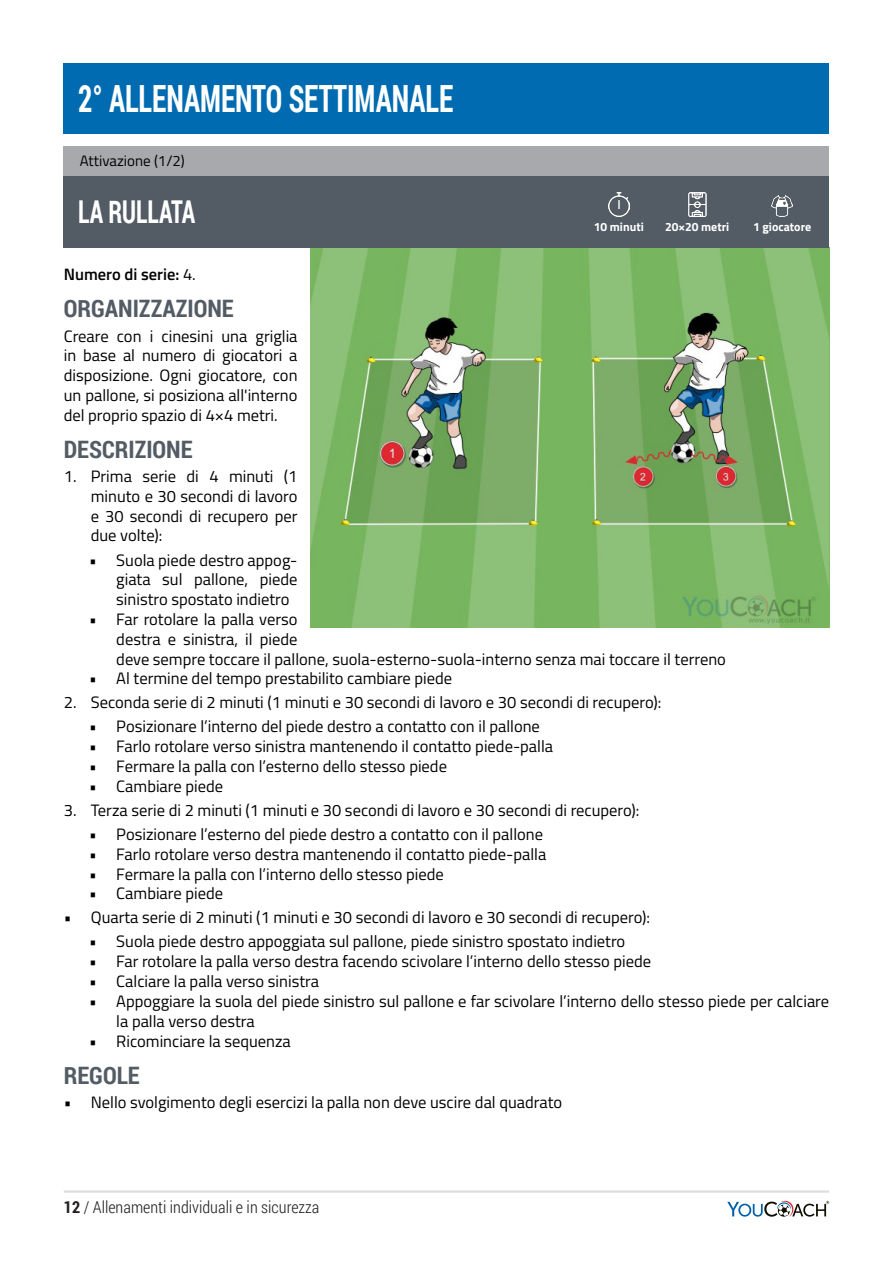
<style>
.page{position:relative;width:893px;height:1263px;background:#fff}
.page>*{position:absolute;margin:0;border:0;box-sizing:border-box;transform-origin:0 0}
.t1{font:700 37.5px "Roboto Condensed";color:#fff;scale:.77 1}
.t2{font:700 31.5px "Roboto Condensed";color:#fff;scale:.77 1}
.t3{font:700 24px "Roboto Condensed";color:#535c65}
.t4{font:16.5px/19.8px "Titillium Web";color:#010100;text-align:justify}
.t5{font:300 16.5px "Roboto Condensed";color:#231f20}
.t6{font:600 16.5px "Titillium Web";color:#010100}
.t7{font:15px "Titillium Web";color:#010100}
.t8{font:700 12px "Titillium Web";color:#fff}
.s1{font-weight:400}
.s2{font-weight:700}
</style>
<div class="page">
<hr style="left:64px;top:1190px;width:765px;height:3px;background:#dcdddf">
<svg style="left:727px;top:1201px;width:102px;height:16px"></svg>
<img style="left:310px;top:247px;width:519px;height:381px">
<div style="left:64px;top:64px;width:765px;height:70px;background:#006bb1"></div>
<div style="left:64px;top:176px;width:765px;height:71px;background:#535c65"></div>
<div style="left:64px;top:147px;width:765px;height:29px;background:#a8a9ad"></div>
<img style="left:608px;top:193px;width:21px;height:23px">
<img style="left:688px;top:193px;width:18px;height:23px">
<img style="left:771px;top:196px;width:21px;height:21px">
<p class="t1" style="left:78px;top:72px;width:488px">2° ALLENAMENTO SETTIMANALE</p>
<p class="t7" style="left:80px;top:150px;width:107px">Attivazione (1/2)</p>
<p class="t2" style="left:78px;top:189px;width:154px">LA RULLATA</p>
<p class="t8" style="left:594px;top:218px;width:51px">10 minuti</p>
<p class="t8" style="left:665px;top:218px;width:66px">20×20 metri</p>
<p class="t8" style="left:753px;top:218px;width:60px">1 giocatore</p>
<p class="t6" style="left:64px;top:262px;width:134px">Numero di serie: <span class="s1">4.</span></p>
<p class="t3" style="left:64px;top:292px;width:171px">ORGANIZZAZIONE</p>
<p class="t4" style="left:64px;top:325px;width:235px">Creare con i cinesini una griglia in base al numero di giocatori a disposizione. Ogni giocatore, con un pallone, si posiziona all'interno del proprio spazio di 4×4 metri.</p>
<p class="t3" style="left:64px;top:433px;width:130px">DESCRIZIONE</p>
<p class="t4" style="left:91px;top:466px;width:208px;text-indent:-27px">1. Prima serie di 4 minuti (1 minuto e 30 secondi di lavoro e 30 secondi di recupero per due volte):</p>
<p class="t4" style="left:116px;top:549px;width:183px;text-indent:-27px">• Suola piede destro appog&shy;giata sul pallone, piede sinistro spostato indietro</p>
<p class="t4" style="left:116px;top:608px;width:611px;text-align:left;text-indent:-27px">• Far rotolare la palla verso<br>destra e sinistra, il piede<br>deve sempre toccare il pallone, suola-esterno-suola-interno senza mai toccare il terreno</p>
<p class="t4" style="left:89px;top:668px;width:364px">• Al termine del tempo prestabilito cambiare piede</p>
<p class="t4" style="left:64px;top:692px;width:599px">2. Seconda serie di 2 minuti (1 minuti e 30 secondi di lavoro e 30 secondi di recupero):</p>
<p class="t4" style="left:89px;top:716px;width:452px">• Posizionare l’interno del piede destro a contatto con il pallone</p>
<p class="t4" style="left:89px;top:736px;width:465px">• Farlo rotolare verso sinistra mantenendo il contatto piede-palla</p>
<p class="t4" style="left:89px;top:755px;width:359px">• Fermare la palla con l’esterno dello stesso piede</p>
<p class="t4" style="left:89px;top:775px;width:135px">• Cambiare piede</p>
<p class="t4" style="left:64px;top:799px;width:577px">3. Terza serie di 2 minuti (1 minuti e 30 secondi di lavoro e 30 secondi di recupero):</p>
<p class="t4" style="left:89px;top:823px;width:455px">• Posizionare l’esterno del piede destro a contatto con il pallone</p>
<p class="t4" style="left:89px;top:843px;width:459px">• Farlo rotolare verso destra mantenendo il contatto piede-palla</p>
<p class="t4" style="left:89px;top:863px;width:356px">• Fermare la palla con l’interno dello stesso piede</p>
<p class="t4" style="left:89px;top:883px;width:135px">• Cambiare piede</p>
<p class="t4" style="left:64px;top:907px;width:588px">• Quarta serie di 2 minuti (1 minuti e 30 secondi di lavoro e 30 secondi di recupero):</p>
<p class="t4" style="left:89px;top:931px;width:537px">• Suola piede destro appoggiata sul pallone, piede sinistro spostato indietro</p>
<p class="t4" style="left:89px;top:951px;width:563px">• Far rotolare la palla verso destra facendo scivolare l’interno dello stesso piede</p>
<p class="t4" style="left:89px;top:971px;width:231px">• Calciare la palla verso sinistra</p>
<p class="t4" style="left:116px;top:990px;width:714px;text-indent:-27px">• Appoggiare la suola del piede sinistro sul pallone e far scivolare l’interno dello stesso piede per calciare la palla verso destra</p>
<p class="t4" style="left:89px;top:1030px;width:203px">• Ricominciare la sequenza</p>
<p class="t3" style="left:64px;top:1058px;width:77px">REGOLE</p>
<p class="t4" style="left:64px;top:1091px;width:500px">• Nello svolgimento degli esercizi la palla non deve uscire dal quadrato</p>
<p class="t5" style="left:64px;top:1196px;width:257px"><span class="s2">12</span> / Allenamenti individuali e in sicurezza</p>
</div>
